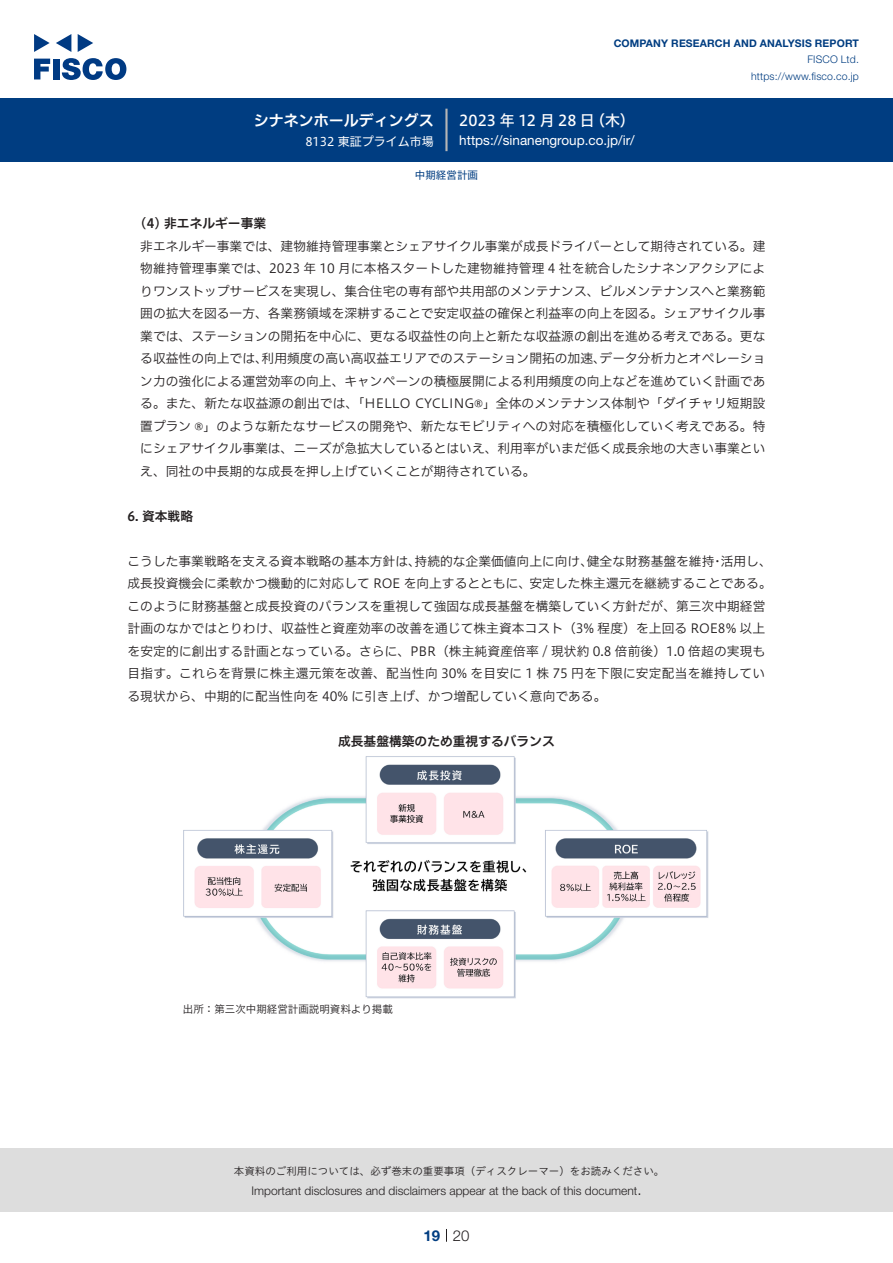
<style>
.page{position:relative;width:893px;height:1263px;background:#fff}
.page>*{position:absolute;margin:0;border:0;box-sizing:border-box;transform-origin:0 0}
.t1{font:15px "Hiragino UD Sans F Std N W5";letter-spacing:.01em;color:#fff}
.t2{font:15px "Hiragino UD Sans F Std N W6";color:#fff}
.t3{font:300 15px "Helvetica Neue LT Std";color:#231f20}
.t4{font:700 15px "Helvetica Neue LT Std";color:#003d81}
.t5{font:13.5px "Helvetica Neue LT Std";color:#fff}
.t6{font:12.75px/22.5px "Hiragino UD Sans F Std N W3";color:#231f20}
.t7{font:12.75px "Hiragino UD Sans F Std N W6";color:#231f20}
.t8{font:300 12px "Helvetica Neue LT Std";color:#231f20}
.t9{font:12px "Hiragino UD Sans F Std N W4";color:#fff}
.t10{font:10.5px "Hiragino UD Sans Std W3";color:#231f20}
.t11{font:700 10.5px "Helvetica Neue LT Std";letter-spacing:.015em;color:#003d81}
.t12{font:300 10.5px/16.5px "Helvetica Neue LT Std";letter-spacing:.015em;color:#003d81;text-align:right}
.t13{font:10.5px "Hiragino UD Sans F Std N W3";color:#231f20}
.t14{font:10.5px "Hiragino UD Sans F Std N W4";color:#003d81}
</style>
<div class="page">
<div style="left:0;top:1148px;width:893px;height:64px;background:#ddd"></div>
<svg style="left:34px;top:59px;width:16px;height:20px"></svg>
<div style="left:53px;top:59px;width:6px;height:20px;background:#003a83"></div>
<svg style="left:62px;top:58px;width:64px;height:22px"></svg>
<svg style="left:34px;top:34px;width:16px;height:18px"></svg>
<svg style="left:78px;top:34px;width:15px;height:18px"></svg>
<svg style="left:56px;top:34px;width:15px;height:18px"></svg>
<div style="left:0;top:98px;width:893px;height:64px;background:#003d81"></div>
<hr style="left:445px;top:109px;width:3px;height:42px;background:#b5b5b6">
<svg style="left:446px;top:1229px;width:1px;height:13px"></svg>
<img style="left:183px;top:756px;width:526px;height:243px">
<p class="t2" style="left:254px;top:109px;width:182px">シナネンホールディングス</p>
<p class="t9" style="left:305px;top:132px;width:130px">8132 東証プライム市場</p>
<p class="t11" style="left:614px;top:37px;width:247px">COMPANY RESEARCH AND ANALYSIS REPORT</p>
<p class="t12" style="left:751px;top:51px;width:109px">FISCO Ltd. https://www.fisco.co j p.</p>
<p class="t1" style="left:590px;top:109px;width:46px">（木(</p>
<p class="t1" style="left:459px;top:109px;width:137px">2023 年 12 月 28 日</p>
<p class="t5" style="left:459px;top:132px;width:177px">https://sinanengroup. c o j p. /i r/</p>
<p class="t14" style="left:415px;top:167px;width:64px">中期経営計画</p>
<p class="t7" style="left:140px;top:214px;width:127px">4( ) 非エネルギー事業</p>
<p class="t6" style="left:140px;top:234px;width:627px;text-align:right">非エネルギー事業では、建物維持管理事業とシェアサイクル事業が成長ドライバーとして期待されている。建物維持管理事業では、2023 年 10 月に本格スタートした建物維持管理 4 社を統合したシナネンアクシアによりワンストップサービスを実現し、集合住宅の専有部や共用部のメンテナンス、ビルメンテナンスへと業務範囲の拡大を図る一方、各業務領域を深耕することで安定収益の確保と利益率の向上を図る。シェアサイクル事業では、ステーションの開拓を中心に、更なる収益性の向上と新たな収益源の創出を進める考えである。更なデータ分析力とオペレーショ</p>
<p class="t6" style="left:140px;top:346px;width:627px">る収益性の向上では、<br>ン力の強化による運営効率の向上、キャンペーンの積極展開による利用頻度の向上などを進めていく計画である。また、新たな収益源の創出では、「HELLO CYCLING®」全体のメンテナンス体制や「ダイチャリ短期設置プラン ®」のような新たなサービスの開発や、新たなモビリティへの対応を積極化していく考えである。特にシェアサイクル事業は、ニーズが急拡大しているとはいえ、利用率がいまだ低く成長余地の大きい事業といえ、同社の中長期的な成長を押し上げていくことが期待されている。</p>
<p class="t7" style="left:128px;top:506px;width:67px">6. 資本戦略</p>
<p class="t6" style="left:721px;top:549px;width:52px">活用し、</p>
<p class="t6" style="left:262px;top:346px;width:346px">利用頻度の高い高収益エリアでのステーション開拓の加速、</p>
<p class="t6" style="left:128px;top:549px;width:646px">こうした事業戦略を支える資本戦略の基本方針は、<br>成長投資機会に柔軟かつ機動的に対応して ROE を向上するとともに、安定した株主還元を継続することである。このように財務基盤と成長投資のバランスを重視して強固な成長基盤を構築していく方針だが、第三次中期経営計画のなかではとりわけ、収益性と資産効率の改善を通じて株主資本コスト（3% 程度）を上回る ROE8% 以上を安定的に創出する計画となっている。さらに、PBR（株主純資産倍率 / 現状約 0.8 倍前後）1.0 倍超の実現も目指す。これらを背景に株主還元策を改善、配当性向 30% を目安に 1 株 75 円を下限に安定配当を維持している現状から、中期的に配当性向を 40% に引き上げ、かつ増配していく意向である。</p>
<p class="t7" style="left:338px;top:731px;width:218px">成長基盤構築のため重視するバランス</p>
<p class="t6" style="left:587px;top:549px;width:129px">健全な財務基盤を維持</p>
<p class="t6" style="left:415px;top:549px;width:180px">持続的な企業価値向上に向け、</p>
<p class="t6" style="left:711px;top:549px;width:14px">・</p>
<p class="t13" style="left:183px;top:1001px;width:212px">出所：第三次中期経営計画説明資料より掲載</p>
<p class="t10" style="left:234px;top:1163px;width:432px">本資料のご利用については、必ず巻末の重要事項（ディスクレーマー）をお読みください。</p>
<p class="t3" style="left:637px;top:1180px;width:6px">.</p>
<p class="t8" style="left:251px;top:1183px;width:387px">Important disclosures and disclaimers appear at the back of this document</p>
<p class="t4" style="left:423px;top:1226px;width:18px">19</p>
<p class="t3" style="left:453px;top:1226px;width:18px">20</p>
</div>
